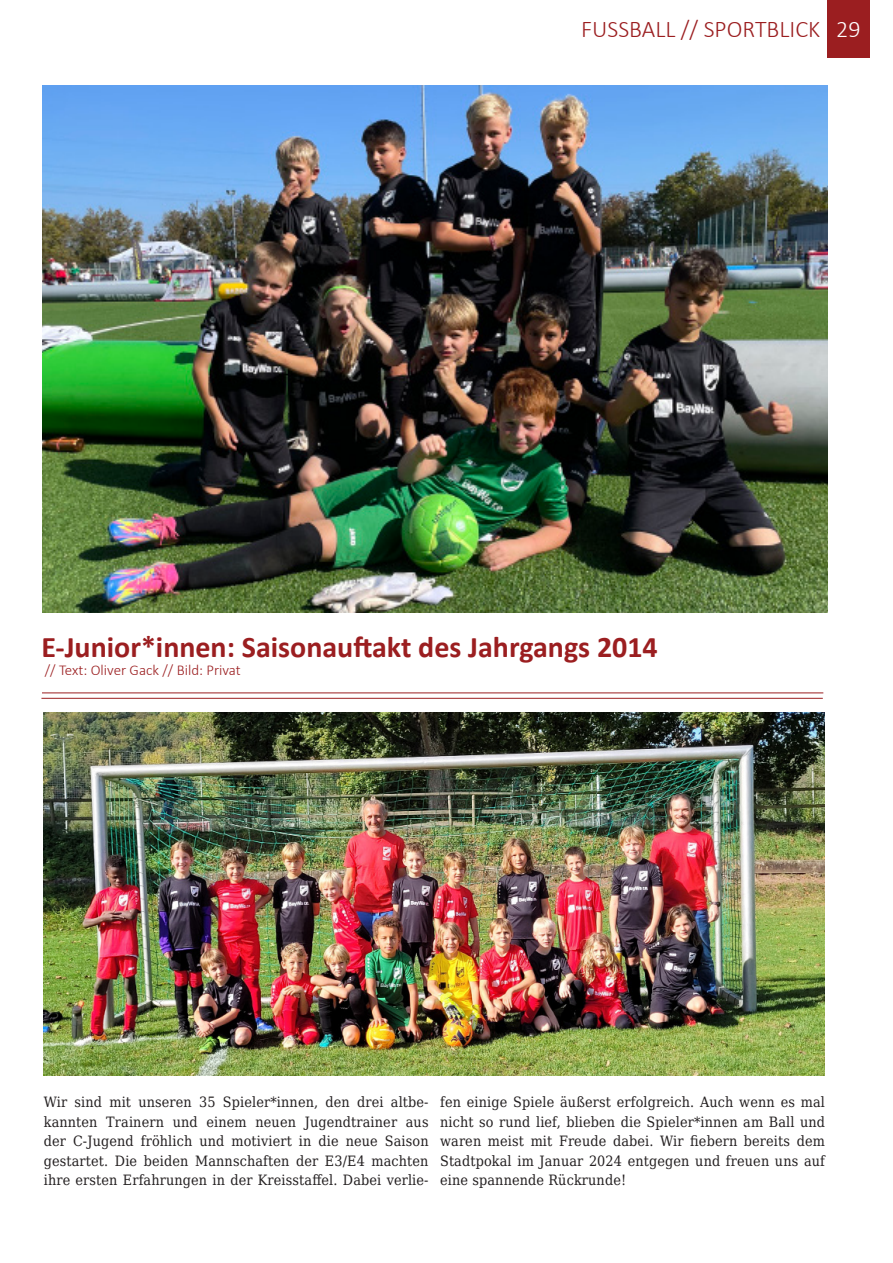
<style>
.page{position:relative;width:893px;height:1263px;background:#fff}
.page>*{position:absolute;margin:0;border:0;box-sizing:border-box;transform-origin:0 0}
.Überschrift{font:700 30px "Calibri";color:#9b1e20}
.t1{font:300 24px "Calibri";color:#9b1e20}
.t2{font:300 24px "Calibri";color:#fff}
.t3{font:300 15px "Calibri";color:#9b1e20}
.t4{font:14.25px/19.5px "DejaVu Serif Condensed";letter-spacing:.01em;color:#231f20;text-align:justify}
</style>
<div class="page">
<div style="left:827px;top:0;width:43px;height:57px;background:#9b1e20"></div>
<img style="left:43px;top:85px;width:784px;height:527px">
<img style="left:44px;top:713px;width:781px;height:362px">
<hr style="left:42px;top:693px;width:781px;height:1px;background:#9b1e20">
<hr style="left:41px;top:698px;width:782px;height:1px;background:#9b1e20">
<p class="t1" style="left:581px;top:15px;width:241px">FUSSBALL // SPORTBLICK</p>
<p class="t2" style="left:836px;top:14px;width:26px">29</p>
<p class="Überschrift" style="left:41px;top:626px;width:618px">E-Junior*innen: Saisonauftakt des Jahrgangs 2014</p>
<p class="t3" style="left:45px;top:661px;width:197px">// Text: Oliver Gack // Bild: Privat</p>
<p class="t4" style="left:44px;top:1092px;width:386px">Wir sind mit unseren 35 Spieler*innen, den drei altbe&shy;kannten Trainern und einem neuen Jugendtrainer aus der C-Jugend fröhlich und motiviert in die neue Saison gestartet. Die beiden Mannschaften der E3/E4 machten ihre ersten Erfahrungen in der Kreisstaffel. Dabei verlie-</p>
<p class="t4" style="left:440px;top:1092px;width:386px">fen einige Spiele äußerst erfolgreich. Auch wenn es mal nicht so rund lief, blieben die Spieler*innen am Ball und waren meist mit Freude dabei. Wir fiebern bereits dem Stadtpokal im Januar 2024 entgegen und freuen uns auf eine spannende Rückrunde!</p>
</div>
